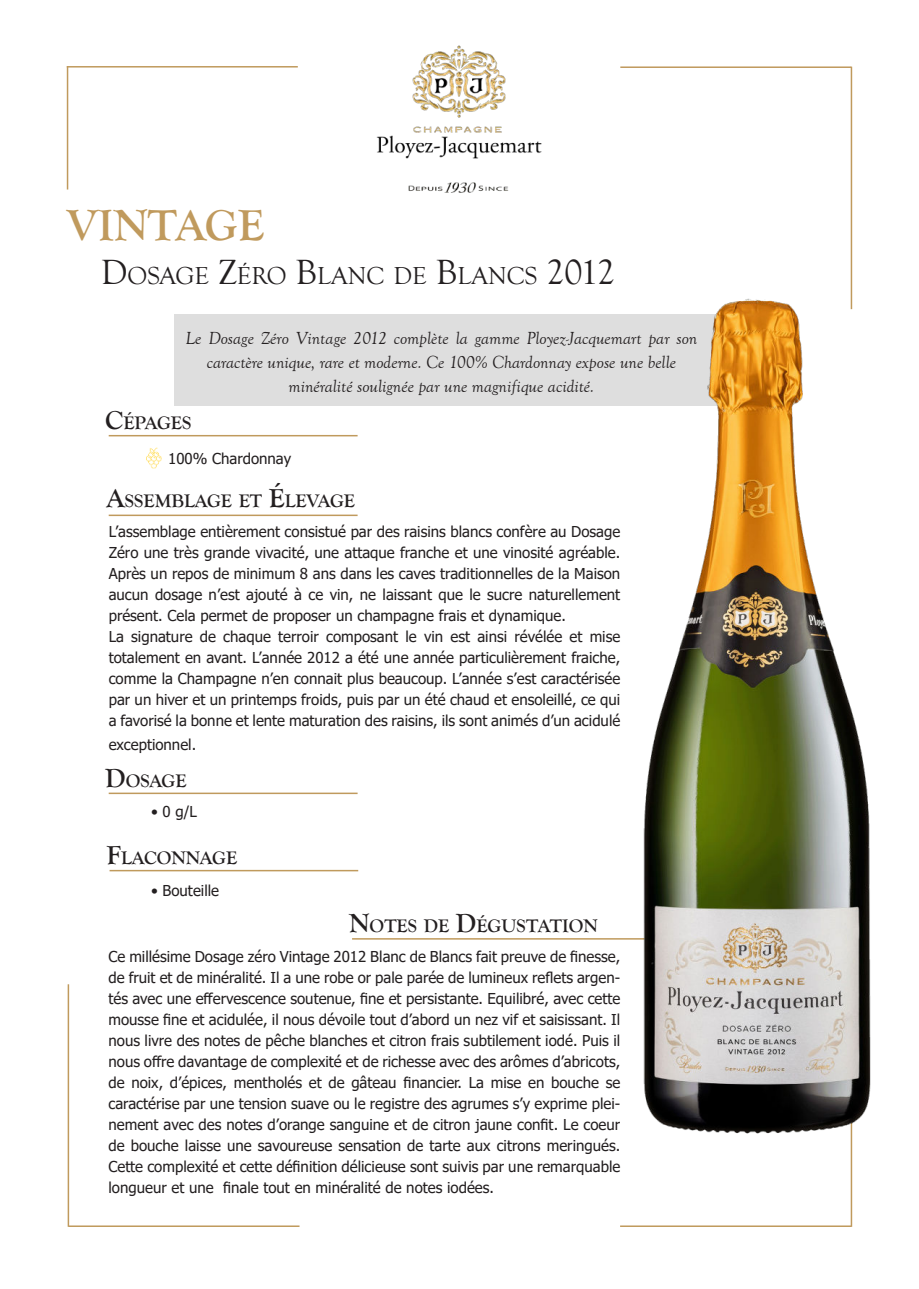
<style>
.page{position:relative;width:919px;height:1289px;background:#fff}
.page>*{position:absolute;margin:0;border:0;box-sizing:border-box;transform-origin:0 0}
.t1{font:700 45px "Goudy Old Style T";color:#c09a5d}
.t2{font:25.2px "Goudy Old Style T";color:#231f20}
.t3{font:700 18.9px "Goudy Old Style T";color:#231f20}
.t4{font:italic 18px/24px "Goudy Old Style T";color:#231f20;text-align:center}
.t5{font:15px/21px "Tahoma";color:#231f20}
.s1{font-size:36px}
.s2{font-size:27px}
</style>
<div class="page">
<hr style="left:620px;top:1225px;width:231px;height:1px;background:#c09a5d">
<hr style="left:850px;top:1103px;width:2px;height:123px;background:#c09a5d">
<hr style="left:68px;top:1225px;width:231px;height:1px;background:#c09a5d">
<hr style="left:68px;top:984px;width:1px;height:242px;background:#c09a5d">
<div style="left:174px;top:315px;width:579px;height:91px;background:#dedede"></div>
<hr style="left:109px;top:514px;width:248px;height:2px;background:#c09a5d">
<hr style="left:109px;top:435px;width:248px;height:1px;background:#c09a5d">
<hr style="left:109px;top:792px;width:248px;height:2px;background:#c09a5d">
<hr style="left:109px;top:869px;width:249px;height:2px;background:#c09a5d">
<img style="left:146px;top:447px;width:16px;height:21px">
<hr style="left:352px;top:938px;width:293px;height:1px;background:#c09a5d">
<img style="left:633px;top:290px;width:238px;height:845px">
<img style="left:376px;top:45px;width:166px;height:148px">
<hr style="left:620px;top:66px;width:231px;height:2px;background:#c09a5d">
<hr style="left:850px;top:67px;width:2px;height:242px;background:#c09a5d">
<hr style="left:67px;top:66px;width:231px;height:2px;background:#c09a5d">
<hr style="left:67px;top:66px;width:1px;height:123px;background:#c09a5d">
<h1 class="t1" style="left:67px;top:198px;width:199px">VINTAGE</h1>
<h2 class="t2" style="left:101px;top:260px;width:515px"><span class="s1">D</span>OSAGE <span class="s1">Z</span>ÉRO <span class="s1">B</span>LANC DE <span class="s1">B</span>LANCS <span class="s1">2012</span></h2>
<p class="t4" style="left:185px;top:328px;width:513px">Le Dosage Zéro Vintage 2012 complète la gamme Ployez-Jacquemart par son caractère unique, rare et moderne. Ce 100% Chardonnay expose une belle minéralité soulignée par une magnifique acidité.</p>
<p class="t3" style="left:105px;top:411px;width:88px"><span class="s2">C</span>ÉPAGES</p>
<p class="t5" style="left:168px;top:449px;width:124px">100% Chardonnay</p>
<p class="t3" style="left:106px;top:490px;width:250px"><span class="s2">A</span>SSEMBLAGE ET <span class="s2">É</span>LEVAGE</p>
<p class="t5" style="left:109px;top:522px;width:513px">L’assemblage entièrement consistué par des raisins blancs confère au Dosage Zéro une très grande vivacité, une attaque franche et une vinosité agréable.<br>Après un repos de minimum 8 ans dans les caves traditionnelles de la Maison aucun dosage n’est ajouté à ce vin, ne laissant que le sucre naturellement présent. Cela permet de proposer un champagne frais et dynamique.<br>La signature de chaque terroir composant le vin est ainsi révélée et mise totalement en avant. L’année 2012 a été une année particulièrement fraiche, comme la Champagne n’en connait plus beaucoup. L’année s’est caractérisée par un hiver et un printemps froids, puis par un été chaud et ensoleillé, ce qui a favorisé la bonne et lente maturation des raisins, ils sont animés d’un acidulé</p>
<p class="t5" style="left:109px;top:735px;width:89px">exceptionnel.</p>
<p class="t3" style="left:105px;top:769px;width:83px"><span class="s2">D</span>OSAGE</p>
<p class="t5" style="left:151px;top:801px;width:47px">• 0 g/L</p>
<p class="t3" style="left:107px;top:846px;width:132px"><span class="s2">F</span>LACONNAGE</p>
<p class="t5" style="left:151px;top:881px;width:70px">• Bouteille</p>
<p class="t3" style="left:349px;top:914px;width:250px"><span class="s2">N</span>OTES DE <span class="s2">D</span>ÉGUSTATION</p>
<p class="t5" style="left:108px;top:946px;width:513px;text-align:justify">Ce millésime Dosage zéro Vintage 2012 Blanc de Blancs fait preuve de finesse, de fruit et de minéralité. Il a une robe or pale parée de lumineux reflets argen&shy;tés avec une effervescence soutenue, fine et persistante. Equilibré, avec cette mousse fine et acidulée, il nous dévoile tout d’abord un nez vif et saisissant. Il nous livre des notes de pêche blanches et citron frais subtilement iodé. Puis il nous offre davantage de complexité et de richesse avec des arômes d’abricots, de noix, d’épices, mentholés et de gâteau financier. La mise en bouche se caractérise par une tension suave ou le registre des agrumes s’y exprime plei&shy;nement avec des notes d’orange sanguine et de citron jaune confit. Le coeur de bouche laisse une savoureuse sensation de tarte aux citrons meringués.<br>Cette complexité et cette définition délicieuse sont suivis par une remarquable longueur et une finale tout en minéralité de notes iodées.</p>
</div>
